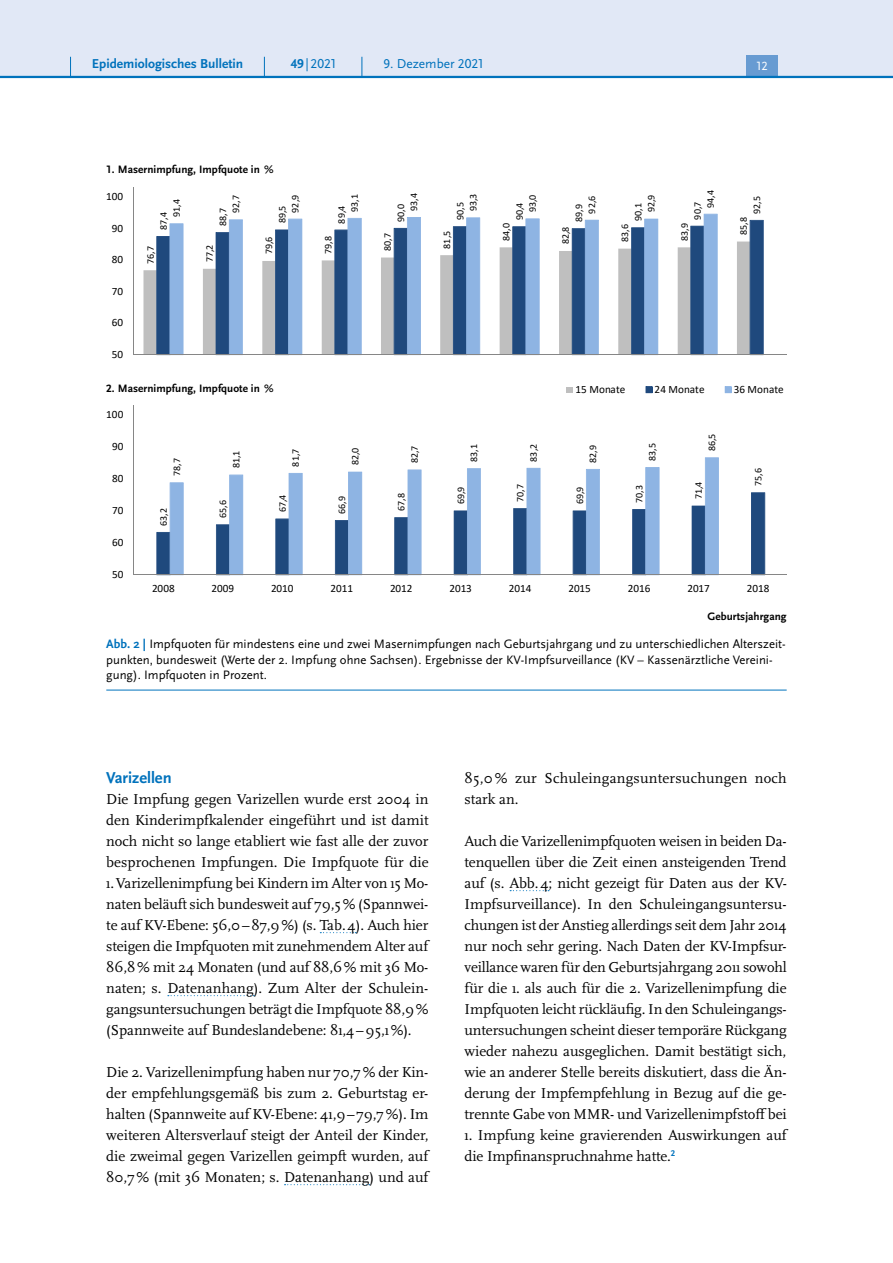
<style>
.page{position:relative;width:893px;height:1263px;background:#fff}
.page>*{position:absolute;margin:0;border:0;box-sizing:border-box;transform-origin:0 0}
.t1{font:700 16.5px "Scala Sans Pro";color:#0072bc}
.P_-_Fließtext{font:15px/21px "Scala Pro";color:#000;text-align:justify}
.t2{font:700 13.5px "Scala Sans Pro";color:#0072bc}
.t3{font:13.5px "Scala Sans Pro";color:#0072bc}
.P_-_Bildunterschrift{font:12.75px/15.8px "Scala Sans Pro";color:#000}
.t4{font:12.45px "Scala Sans Pro";color:#fff}
.Text_klein_schwarz_b{font:700 11.25px "Scala Sans Pro";letter-spacing:.005em;color:#000}
.t5{font:11.1px "Calibri";color:#000}
.t6{font:10.05px "Calibri";color:#000}
.s1{font-weight:700}
.s2{font-weight:700;color:#0072bc}
</style>
<div class="page">
<svg style="left:320px;top:932px;width:36px;height:1px"></svg>
<svg style="left:168px;top:995px;width:86px;height:1px"></svg>
<svg style="left:285px;top:1184px;width:85px;height:1px"></svg>
<svg style="left:510px;top:890px;width:39px;height:1px"></svg>
<svg style="left:143px;top:270px;width:13px;height:84px"></svg>
<svg style="left:156px;top:220px;width:608px;height:134px"></svg>
<svg style="left:169px;top:214px;width:549px;height:140px"></svg>
<hr style="left:133px;top:187px;width:1px;height:168px;background:#868686">
<hr style="left:134px;top:354px;width:652px;height:1px;background:#868686">
<svg style="left:156px;top:492px;width:609px;height:82px"></svg>
<svg style="left:170px;top:457px;width:549px;height:117px"></svg>
<hr style="left:133px;top:405px;width:1px;height:170px;background:#868686">
<hr style="left:134px;top:574px;width:653px;height:1px;background:#868686">
<hr style="left:106px;top:690px;width:681px;height:1px;background:#0072bc">
<svg style="left:567px;top:387px;width:6px;height:6px"></svg>
<svg style="left:645px;top:386px;width:8px;height:7px"></svg>
<svg style="left:725px;top:386px;width:7px;height:7px"></svg>
<div style="left:0;top:0;width:893px;height:77px;background:#e1e8f6"></div>
<div style="left:746px;top:55px;width:32px;height:21px;background:#679bd2"></div>
<hr style="left:0;top:76px;width:893px;height:2px;background:#0072bc">
<svg style="left:70px;top:57px;width:1px;height:19px"></svg>
<svg style="left:264px;top:57px;width:1px;height:19px"></svg>
<svg style="left:362px;top:57px;width:1px;height:19px"></svg>
<p class="t2" style="left:92px;top:55px;width:153px">Epidemiologisches Bulletin</p>
<p class="t3" style="left:291px;top:55px;width:47px"><span class="s1">49</span>|2021</p>
<p class="t3" style="left:383px;top:55px;width:102px">9. Dezember 2021</p>
<p class="t4" style="left:757px;top:59px;width:13px">12</p>
<p class="Text_klein_schwarz_b" style="left:106px;top:163px;width:169px">1. Masernimpfung, Impfquote in %</p>
<p class="t5" style="left:106px;top:189px;width:18px">100</p>
<p class="t5" style="left:112px;top:220px;width:13px">90</p>
<p class="t5" style="left:112px;top:252px;width:13px">80</p>
<p class="t5" style="left:112px;top:283px;width:13px">70</p>
<p class="t5" style="left:112px;top:315px;width:13px">60</p>
<p class="t5" style="left:112px;top:346px;width:13px">50</p>
<p class="t6" style="left:170px;top:217px;width:19px;rotate:-90deg">91,4</p>
<p class="t6" style="left:229px;top:213px;width:19px;rotate:-90deg">92,7</p>
<p class="t6" style="left:288px;top:213px;width:19px;rotate:-90deg">92,9</p>
<p class="t6" style="left:347px;top:212px;width:19px;rotate:-90deg">93,1</p>
<p class="t6" style="left:407px;top:211px;width:19px;rotate:-90deg">93,4</p>
<p class="t6" style="left:466px;top:211px;width:19px;rotate:-90deg">93,3</p>
<p class="t6" style="left:526px;top:212px;width:19px;rotate:-90deg">93,0</p>
<p class="t6" style="left:585px;top:214px;width:19px;rotate:-90deg">92,6</p>
<p class="t6" style="left:644px;top:212px;width:19px;rotate:-90deg">92,9</p>
<p class="t6" style="left:704px;top:208px;width:19px;rotate:-90deg">94,4</p>
<p class="t6" style="left:156px;top:230px;width:19px;rotate:-90deg">87,4</p>
<p class="t6" style="left:216px;top:226px;width:19px;rotate:-90deg">88,7</p>
<p class="t6" style="left:275px;top:223px;width:19px;rotate:-90deg">89,5</p>
<p class="t6" style="left:334px;top:224px;width:19px;rotate:-90deg">89,4</p>
<p class="t6" style="left:394px;top:222px;width:19px;rotate:-90deg">90,0</p>
<p class="t6" style="left:453px;top:220px;width:19px;rotate:-90deg">90,5</p>
<p class="t6" style="left:512px;top:220px;width:19px;rotate:-90deg">90,4</p>
<p class="t6" style="left:572px;top:222px;width:19px;rotate:-90deg">89,9</p>
<p class="t6" style="left:631px;top:221px;width:19px;rotate:-90deg">90,1</p>
<p class="t6" style="left:690px;top:220px;width:19px;rotate:-90deg">90,7</p>
<p class="t6" style="left:750px;top:214px;width:19px;rotate:-90deg">92,5</p>
<p class="t6" style="left:500px;top:241px;width:38px;rotate:-90deg">84,081,7</p>
<p class="t6" style="left:381px;top:251px;width:38px;rotate:-90deg">80,778,7</p>
<p class="t6" style="left:558px;top:244px;width:19px;rotate:-90deg">82,8</p>
<p class="t6" style="left:618px;top:242px;width:19px;rotate:-90deg">83,6</p>
<p class="t6" style="left:677px;top:241px;width:19px;rotate:-90deg">83,9</p>
<p class="t6" style="left:737px;top:235px;width:19px;rotate:-90deg">85,8</p>
<p class="t5" style="left:323px;top:226px;width:13px">80</p>
<p class="t6" style="left:440px;top:249px;width:19px;rotate:-90deg">81,5</p>
<p class="t6" style="left:143px;top:264px;width:19px;rotate:-90deg">76,7</p>
<p class="t6" style="left:203px;top:262px;width:19px;rotate:-90deg">77,2</p>
<p class="t6" style="left:262px;top:254px;width:19px;rotate:-90deg">79,6</p>
<p class="t6" style="left:321px;top:254px;width:19px;rotate:-90deg">79,8</p>
<p class="Text_klein_schwarz_b" style="left:106px;top:382px;width:169px">2. Masernimpfung, Impfquote in %</p>
<p class="t5" style="left:106px;top:406px;width:19px">100</p>
<p class="t5" style="left:576px;top:381px;width:51px">15 Monate</p>
<p class="t5" style="left:655px;top:381px;width:52px">24 Monate</p>
<p class="t5" style="left:734px;top:381px;width:52px">36 Monate</p>
<p class="t5" style="left:112px;top:438px;width:13px">90</p>
<p class="t5" style="left:112px;top:470px;width:13px">80</p>
<p class="t5" style="left:112px;top:502px;width:13px">70</p>
<p class="t5" style="left:112px;top:534px;width:13px">60</p>
<p class="t5" style="left:112px;top:566px;width:13px">50</p>
<p class="t6" style="left:170px;top:476px;width:19px;rotate:-90deg">78,7</p>
<p class="t6" style="left:229px;top:468px;width:19px;rotate:-90deg">81,1</p>
<p class="t6" style="left:289px;top:467px;width:19px;rotate:-90deg">81,7</p>
<p class="t6" style="left:348px;top:465px;width:19px;rotate:-90deg">82,0</p>
<p class="t6" style="left:408px;top:463px;width:19px;rotate:-90deg">82,7</p>
<p class="t6" style="left:467px;top:462px;width:19px;rotate:-90deg">83,1</p>
<p class="t6" style="left:526px;top:462px;width:19px;rotate:-90deg">83,2</p>
<p class="t6" style="left:586px;top:463px;width:19px;rotate:-90deg">82,9</p>
<p class="t6" style="left:645px;top:461px;width:19px;rotate:-90deg">83,5</p>
<p class="t6" style="left:705px;top:451px;width:19px;rotate:-90deg">86,5</p>
<p class="t6" style="left:157px;top:526px;width:19px;rotate:-90deg">63,2</p>
<p class="t6" style="left:216px;top:518px;width:19px;rotate:-90deg">65,6</p>
<p class="t6" style="left:276px;top:512px;width:19px;rotate:-90deg">67,4</p>
<p class="t6" style="left:335px;top:514px;width:19px;rotate:-90deg">66,9</p>
<p class="t6" style="left:394px;top:511px;width:19px;rotate:-90deg">67,8</p>
<p class="t6" style="left:454px;top:504px;width:19px;rotate:-90deg">69,9</p>
<p class="t6" style="left:513px;top:502px;width:19px;rotate:-90deg">70,7</p>
<p class="t6" style="left:573px;top:504px;width:19px;rotate:-90deg">69,9</p>
<p class="t6" style="left:632px;top:503px;width:19px;rotate:-90deg">70,3</p>
<p class="t6" style="left:692px;top:499px;width:19px;rotate:-90deg">71,4</p>
<p class="t6" style="left:751px;top:486px;width:19px;rotate:-90deg">75,6</p>
<p class="t5" style="left:152px;top:581px;width:24px">2008</p>
<p class="t5" style="left:212px;top:581px;width:24px">2009</p>
<p class="t5" style="left:271px;top:581px;width:24px">2010</p>
<p class="t5" style="left:330px;top:581px;width:24px">2011</p>
<p class="t5" style="left:390px;top:581px;width:24px">2012</p>
<p class="t5" style="left:449px;top:581px;width:24px">2013</p>
<p class="t5" style="left:509px;top:581px;width:24px">2014</p>
<p class="t5" style="left:568px;top:581px;width:24px">2015</p>
<p class="t5" style="left:628px;top:581px;width:24px">2016</p>
<p class="t5" style="left:687px;top:581px;width:24px">2017</p>
<p class="t5" style="left:747px;top:581px;width:24px">2018</p>
<p class="Text_klein_schwarz_b" style="left:707px;top:610px;width:81px">Geburtsjahrgang</p>
<p class="P_-_Bildunterschrift" style="left:106px;top:636px;width:681px"><span class="s2">Abb. 2 |</span> Impfquoten für mindestens eine und zwei Masernimpfungen nach Geburtsjahrgang und zu unterschiedlichen Alterszeit&shy;punkten, bundesweit (Werte der 2. Impfung ohne Sachsen). Ergebnisse der KV-Impfsurveillance (KV – Kassenärztliche Vereini&shy;gung). Impfquoten in Prozent.</p>
<h4 class="t1" style="left:106px;top:767px;width:67px">Varizellen</h4>
<p class="P_-_Fließtext" style="left:106px;top:788px;width:324px">Die Impfung gegen Varizellen wurde erst 2004 in den Kinderimpfkalender eingeführt und ist damit noch nicht so lange etabliert wie fast alle der zuvor besprochenen Impfungen. Die Impfquote für die 1.Varizellenimpfung bei Kindern im Alter von 15 Mo&shy;naten beläuft sich bundesweit auf 79,5% (Spannwei&shy;te auf KV-Ebene: 56,0–87,9%) (s. Tab.4). Auch hier steigen die Impfquoten mit zunehmendem Alter auf 86,8% mit 24 Monaten (und auf 88,6% mit 36 Mo&shy;naten; s. Datenanhang). Zum Alter der Schulein&shy;gangsuntersuchungen beträgt die Impfquote 88,9% (Spannweite auf Bundeslandebene: 81,4–95,1%).</p>
<p class="P_-_Fließtext" style="left:106px;top:1061px;width:324px">Die 2. Varizellenimpfung haben nur 70,7% der Kin&shy;der empfehlungsgemäß bis zum 2. Geburtstag er&shy;halten (Spannweite auf KV-Ebene: 41,9–79,7%). Im weiteren Altersverlauf steigt der Anteil der Kinder, die zweimal gegen Varizellen geimpft wurden, auf 80,7% (mit 36 Monaten; s. Datenanhang) und auf</p>
<p class="P_-_Fließtext" style="left:465px;top:767px;width:324px">85,0 % zur Schuleingangsuntersuchungen noch stark an.</p>
<p class="P_-_Fließtext" style="left:465px;top:830px;width:324px">Auch die Varizellenimpfquoten weisen in beiden Da&shy;tenquellen über die Zeit einen ansteigenden Trend auf (s. Abb.4; nicht gezeigt für Daten aus der KV-Impfsurveillance). In den Schuleingangsuntersu&shy;chungen ist der Anstieg allerdings seit dem Jahr 2014 nur noch sehr gering. Nach Daten der KV-Impfsur&shy;veillance waren für den Geburtsjahrgang 2011 sowohl für die 1. als auch für die 2. Varizellenimpfung die Impfquoten leicht rückläufig. In den Schuleingangs&shy;untersuchungen scheint dieser temporäre Rückgang wieder nahezu ausgeglichen. Damit bestätigt sich, wie an anderer Stelle bereits diskutiert, dass die Än&shy;derung der Impfempfehlung in Bezug auf die ge&shy;trennte Gabe von MMR- und Varizellenimpfstoff bei</p>
<p class="P_-_Fließtext" style="left:465px;top:1124px;width:324px">1. Impfung keine gravierenden Auswirkungen auf die Impfinanspruchnahme hatte.<sup>2</sup></p>
</div>
